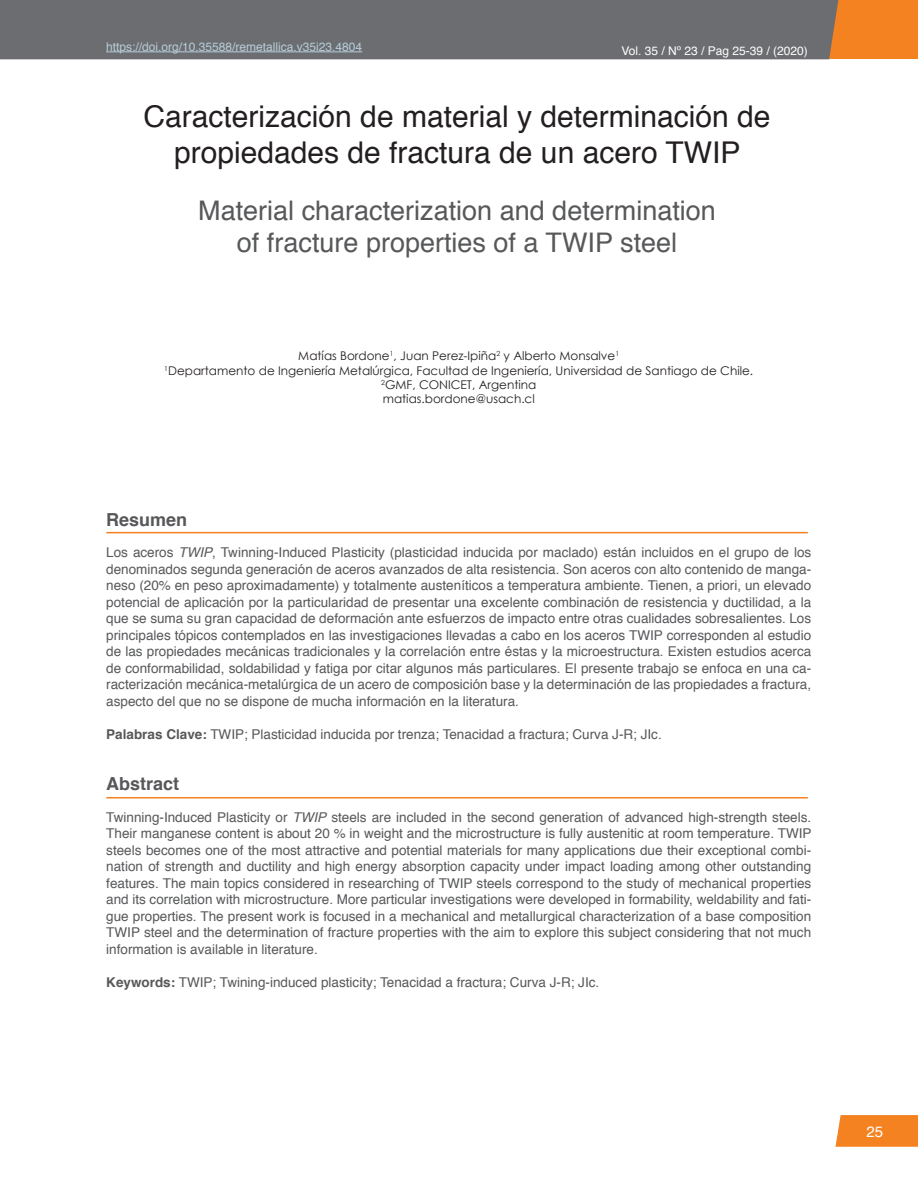
<style>
.page{position:relative;width:918px;height:1188px;background:#fff}
.page>*{position:absolute;margin:0;border:0;box-sizing:border-box;transform-origin:0 0}
.Titulo_Ingles{font:30px/36px "Helvetica";color:#231f20;text-align:center}
.Titulo_Ingles-2{font:27px/32.4px "Helvetica";color:#57585a;text-align:center}
.t1{font:700 18px "Helvetica";color:#57585a}
.t2{font:15px "Helvetica";color:#fff}
.Resumen{font:13.5px/16.5px "Helvetica";color:#57585a;text-align:justify}
.Autores{font:12px "Century Gothic";color:#231f20}
.Titulos{font:12px "Helvetica";color:#b6cdd9}
.t3{font:12px "Helvetica";color:#fff}
.s1{font-style:italic}
.s2{font-weight:700}
</style>
<div class="page">
<div style="left:829px;top:0;width:89px;height:59px;background:#f58220"></div>
<div style="left:1px;top:0;width:838px;height:59px;background:#6c6d70"></div>
<svg style="left:836px;top:1115px;width:82px;height:32px;background:#f58627"></svg>
<svg style="left:0;top:0;width:1px;height:59px"></svg>
<hr style="left:106px;top:532px;width:702px;height:1px;background:#f58220">
<hr style="left:106px;top:797px;width:702px;height:2px;background:#f58220">
<hr style="left:106px;top:52px;width:256px;height:1px;background:#b6cdd9">
<p class="Titulos" style="left:106px;top:37px;width:258px">https://doi.org/10.35588/remetallica.v35i23.4804</p>
<p class="t3" style="left:621px;top:41px;width:188px">Vol. 35 / Nº 23 / Pag 25-39 / (2020)</p>
<p class="Titulo_Ingles" style="left:144px;top:100px;width:628px">Caracterización de material y determinación de propiedades de fractura de un acero TWIP</p>
<p class="Titulo_Ingles-2" style="left:198px;top:195px;width:519px">Material characterization and determination of fracture properties of a TWIP steel</p>
<p class="Autores" style="left:298px;top:347px;width:322px">Matías Bordone<sup>1</sup>, Juan Perez-Ipiña<sup>2</sup> y Alberto Monsalve<sup>1</sup></p>
<p class="Autores" style="left:164px;top:362px;width:590px"><sup>1</sup>Departamento de Ingeniería Metalúrgica, Facultad de Ingeniería, Universidad de Santiago de Chile.</p>
<p class="Autores" style="left:381px;top:376px;width:157px"><sup>2</sup>GMF, CONICET, Argentina</p>
<p class="Autores" style="left:383px;top:391px;width:154px">matias.bordone@usach.cl</p>
<p class="t1" style="left:106px;top:505px;width:83px">Resumen</p>
<p class="Resumen" style="left:106px;top:545px;width:706px">Los aceros <span class="s1">TWIP</span>, Twinning-Induced Plasticity (plasticidad inducida por maclado) están incluidos en el grupo de los denominados segunda generación de aceros avanzados de alta resistencia. Son aceros con alto contenido de manga&shy;neso (20% en peso aproximadamente) y totalmente austeníticos a temperatura ambiente. Tienen, a priori, un elevado potencial de aplicación por la particularidad de presentar una excelente combinación de resistencia y ductilidad, a la que se suma su gran capacidad de deformación ante esfuerzos de impacto entre otras cualidades sobresalientes. Los principales tópicos contemplados en las investigaciones llevadas a cabo en los aceros TWIP corresponden al estudio de las propiedades mecánicas tradicionales y la correlación entre éstas y la microestructura. Existen estudios acerca de conformabilidad, soldabilidad y fatiga por citar algunos más particulares. El presente trabajo se enfoca en una ca&shy;racterización mecánica-metalúrgica de un acero de composición base y la determinación de las propiedades a fractura, aspecto del que no se dispone de mucha información en la literatura.</p>
<p class="Resumen" style="left:106px;top:726px;width:557px"><span class="s2">Palabras Clave:</span> TWIP; Plasticidad inducida por trenza; Tenacidad a fractura; Curva J-R; JIc.</p>
<p class="t1" style="left:106px;top:769px;width:75px">Abstract</p>
<p class="Resumen" style="left:106px;top:809px;width:707px">Twinning-Induced Plasticity or <span class="s1">TWIP</span> steels are included in the second generation of advanced high-strength steels.<br>Their manganese content is about 20 % in weight and the microstructure is fully austenitic at room temperature. TWIP steels becomes one of the most attractive and potential materials for many applications due their exceptional combi&shy;nation of strength and ductility and high energy absorption capacity under impact loading among other outstanding features. The main topics considered in researching of TWIP steels correspond to the study of mechanical properties and its correlation with microstructure. More particular investigations were developed in formability, weldability and fati&shy;gue properties. The present work is focused in a mechanical and metallurgical characterization of a base composition TWIP steel and the determination of fracture properties with the aim to explore this subject considering that not much information is available in literature.</p>
<p class="Resumen" style="left:106px;top:974px;width:494px"><span class="s2">Keywords:</span> TWIP; Twining-induced plasticity; Tenacidad a fractura; Curva J-R; JIc.</p>
<p class="t2" style="left:867px;top:1120px;width:18px">25</p>
</div>
